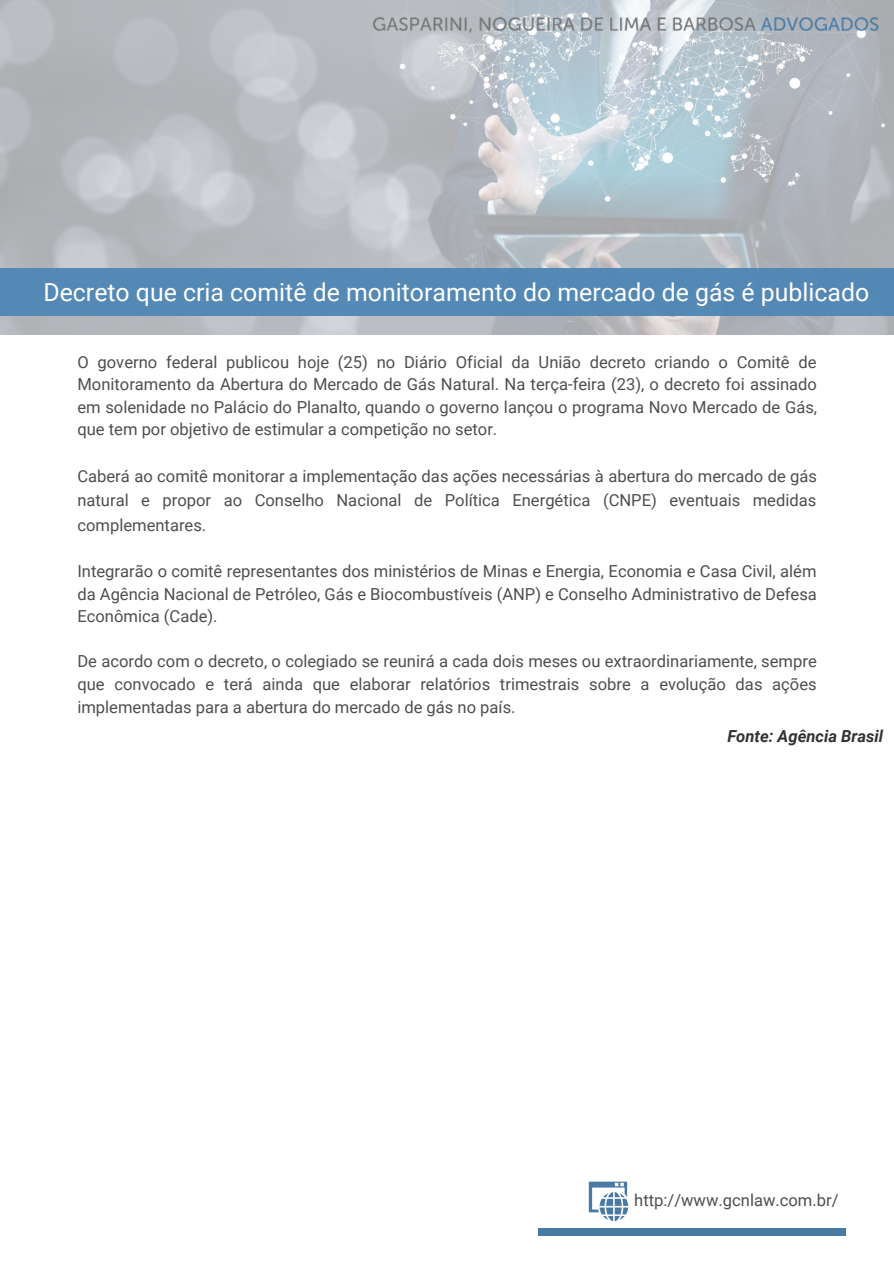
<style>
.page{position:relative;width:894px;height:1264px;background:#fff}
.page>*{position:absolute;margin:0;border:0;box-sizing:border-box;transform-origin:0 0}
.t1{font:24.9px "Roboto";color:#fff}
.t2{font:16.5px/22.5px "Roboto";color:#4e4e4e;text-align:justify}
.t3{font:italic 700 16.5px "Roboto";color:#333}
</style>
<div class="page">
<img style="left:0;top:0;width:893px;height:335px">
<div style="left:0;top:269px;width:893px;height:46px;background:#5087b5"></div>
<div style="left:538px;top:1227px;width:307px;height:8px;background:#487aa3"></div>
<svg style="left:588px;top:1181px;width:40px;height:39px"></svg>
<img style="left:368px;top:0;width:516px;height:50px">
<h1 class="t1" style="left:43px;top:278px;width:827px">Decreto que cria comitê de monitoramento do mercado de gás é publicado</h1>
<p class="t2" style="left:77px;top:351px;width:741px">O governo federal publicou hoje (25) no Diário Oficial da União decreto criando o Comitê de Monitoramento da Abertura do Mercado de Gás Natural. Na terça-feira (23), o decreto foi assinado em solenidade no Palácio do Planalto, quando o governo lançou o programa Novo Mercado de Gás, que tem por objetivo de estimular a competição no setor.</p>
<p class="t2" style="left:77px;top:463px;width:741px;line-height:24.8px">Caberá ao comitê monitorar a implementação das ações necessárias à abertura do mercado de gás natural e propor ao Conselho Nacional de Política Energética (CNPE) eventuais medidas complementares.</p>
<p class="t2" style="left:77px;top:560px;width:740px">Integrarão o comitê representantes dos ministérios de Minas e Energia, Economia e Casa Civil, além da Agência Nacional de Petróleo, Gás e Biocombustíveis (ANP) e Conselho Administrativo de Defesa Econômica (Cade).</p>
<p class="t2" style="left:77px;top:650px;width:740px">De acordo com o decreto, o colegiado se reunirá a cada dois meses ou extraordinariamente, sempre que convocado e terá ainda que elaborar relatórios trimestrais sobre a evolução das ações implementadas para a abertura do mercado de gás no país.</p>
<p class="t3" style="left:727px;top:727px;width:157px">Fonte: Agência Brasil</p>
<p class="t2" style="left:634px;top:1189px;width:206px">http://www.gcnlaw.com.br/</p>
</div>
